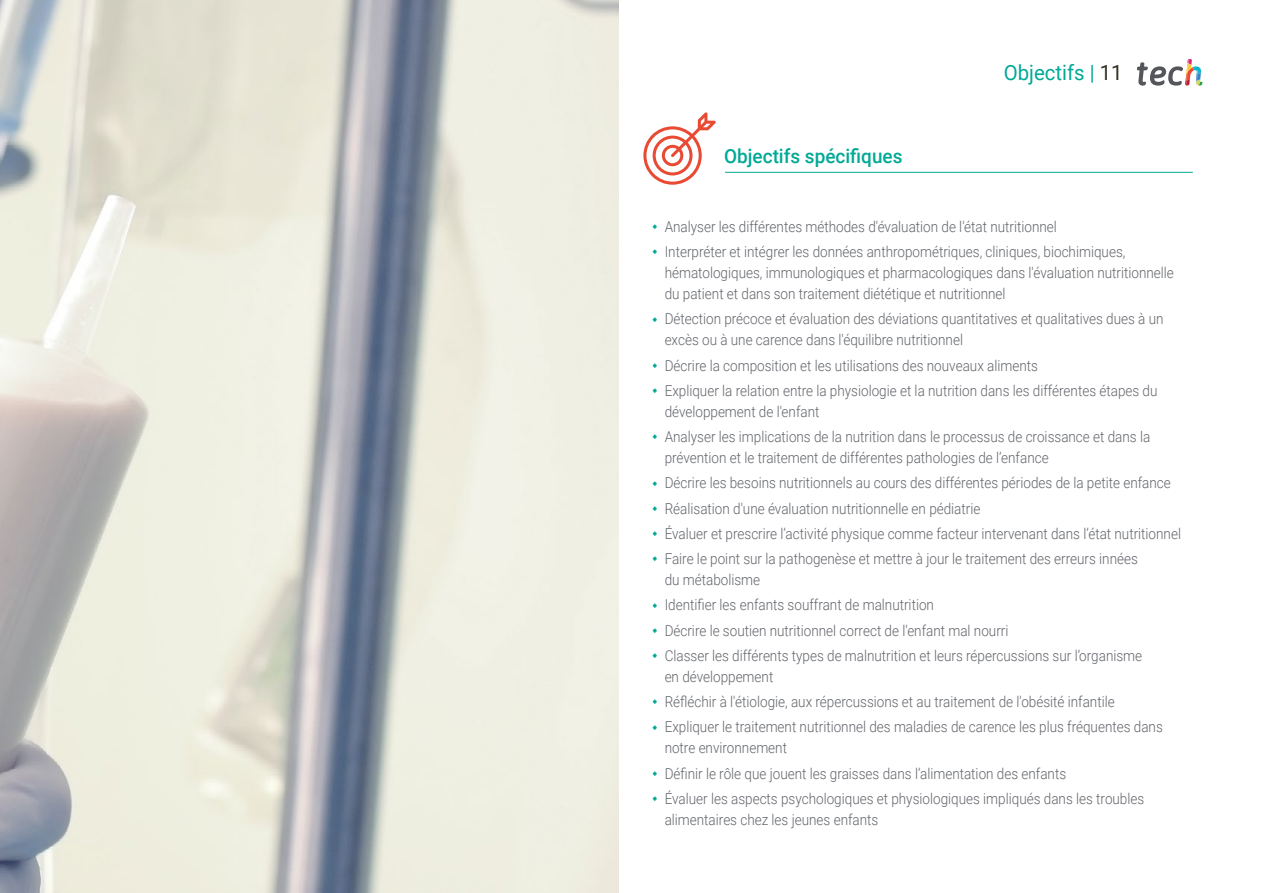
<style>
.page{position:relative;width:1263px;height:893px;background:#fff}
.page>*{position:absolute;margin:0;border:0;box-sizing:border-box;transform-origin:0 0}
.t1{font:21px "Roboto";color:#00a996}
.t2{font:500 19.5px "Roboto";color:#00a996}
.t3{font:300 15px/25.2px "Roboto";color:#61646a;scale:.9 1}
.s1{color:#00a997}
.s2{color:#312e20}
</style>
<div class="page">
<svg style="left:643px;top:112px;width:73px;height:73px"></svg>
<svg style="left:1137px;top:59px;width:65px;height:27px"></svg>
<img style="left:0;top:0;width:619px;height:893px">
<hr style="left:725px;top:172px;width:468px;height:1px;background:#00a996">
<h2 class="t2" style="left:724px;top:143px;width:180px">Objectifs spécifiques</h2>
<h1 class="t1" style="left:1004px;top:57px;width:120px">Objectifs <span class="s1">|</span> <span class="s2">11</span></h1>
<p class="t3" style="left:665px;top:213px;width:513px">Analyser les différentes méthodes d'évaluation de l'état nutritionnel<br>Interpréter et intégrer les données anthropométriques, cliniques, biochimiques,</p>
<p class="t3" style="left:665px;top:262px;width:567px;line-height:21px">hématologiques, immunologiques et pharmacologiques dans l'évaluation nutritionnelle du patient et dans son traitement diététique et nutritionnel</p>
<p class="t3" style="left:665px;top:308px;width:556px;line-height:21px">Détection précoce et évaluation des déviations quantitatives et qualitatives dues à un excès ou à une carence dans l'équilibre nutritionnel</p>
<p class="t3" style="left:665px;top:352px;width:549px">Décrire la composition et les utilisations des nouveaux aliments<br>Expliquer la relation entre la physiologie et la nutrition dans les différentes étapes du</p>
<p class="t3" style="left:665px;top:398px;width:541px">développement de l'enfant<br>Analyser les implications de la nutrition dans le processus de croissance et dans la</p>
<p class="t3" style="left:665px;top:445px;width:575px">prévention et le traitement de différentes pathologies de l’enfance<br>Décrire les besoins nutritionnels au cours des différentes périodes de la petite enfance Réalisation d'une évaluation nutritionnelle en pédiatrie<br>Évaluer et prescrire l’activité physique comme facteur intervenant dans l’état nutritionnel Faire le point sur la pathogenèse et mettre à jour le traitement des erreurs innées</p>
<p class="t3" style="left:665px;top:567px;width:532px">du métabolisme<br>Identifier les enfants souffrant de malnutrition<br>Décrire le soutien nutritionnel correct de l'enfant mal nourri<br>Classer les différents types de malnutrition et leurs répercussions sur l’organisme</p>
<p class="t3" style="left:665px;top:663px;width:555px">en développement<br>Réfléchir à l'étiologie, aux répercussions et au traitement de l'obésité infantile<br>Expliquer le traitement nutritionnel des maladies de carence les plus fréquentes dans</p>
<p class="t3" style="left:665px;top:735px;width:534px">notre environnement<br>Définir le rôle que jouent les graisses dans l’alimentation des enfants<br>Évaluer les aspects psychologiques et physiologiques impliqués dans les troubles</p>
<p class="t3" style="left:665px;top:806px;width:239px">alimentaires chez les jeunes enfants</p>
</div>
